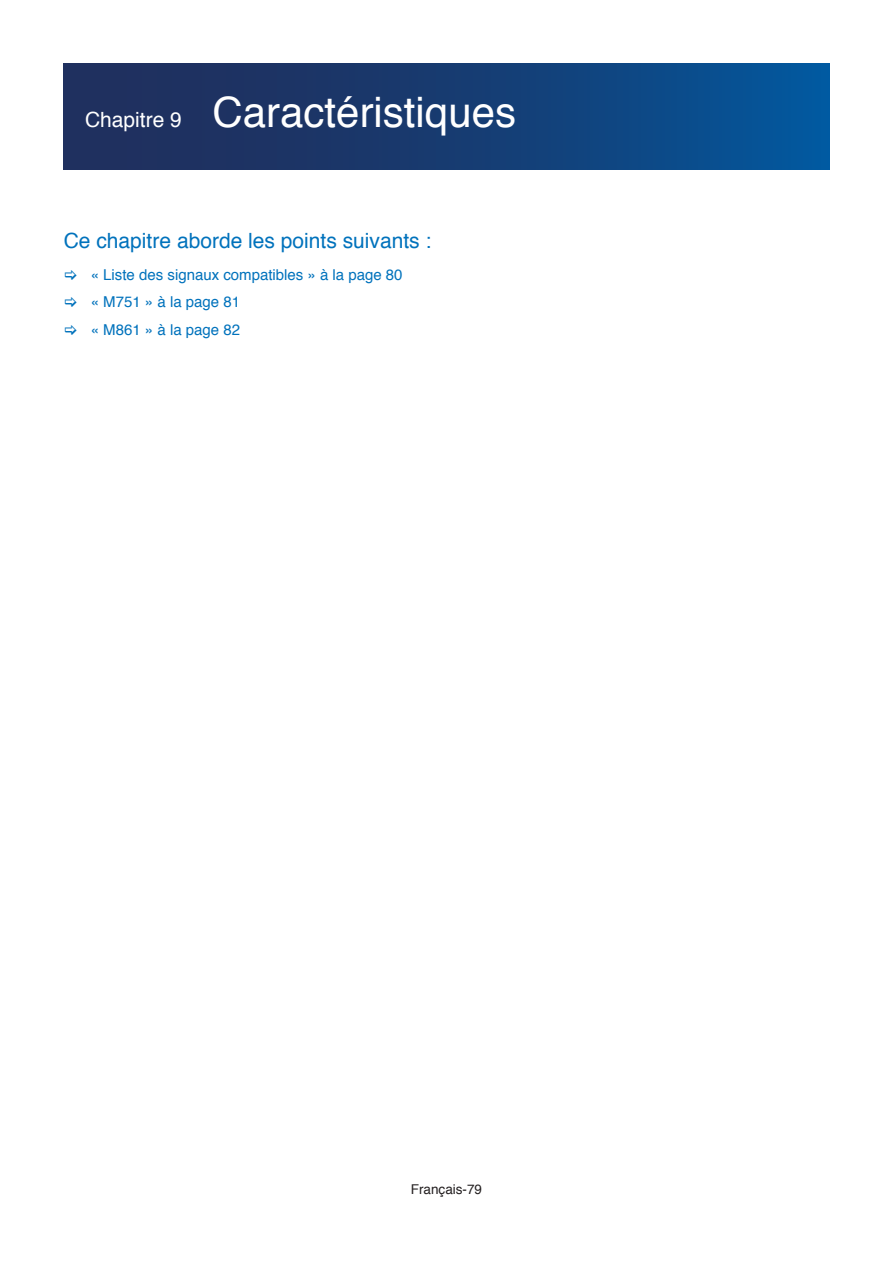
<style>
.page{position:relative;width:893px;height:1263px;background:#fff}
.page>*{position:absolute;margin:0;border:0;box-sizing:border-box;transform-origin:0 0}
.t1{font:42px "Helvetica";color:#fff}
.Chapter_Includes{font:21px "Helvetica";color:#0072bc}
.t2{font:15px "Helvetica";color:#0072bc}
.t3{font:13.5px "Helvetica";color:#231f20}
.s1{font-size:21px}
</style>
<div class="page">
<div style="left:64px;top:64px;width:765px;height:106px;background:linear-gradient(to right,#242954,#055497)"></div>
<p class="t1" style="left:85px;top:80px;width:432px"><span class="s1">Chapitre 9</span> Caractéristiques</p>
<p class="Chapter_Includes" style="left:64px;top:224px;width:369px">Ce chapitre aborde les points suivants :</p>
<p class="t2" style="left:91px;top:263px;width:313px">« Liste des signaux compatibles » à la page 80</p>
<p class="t2" style="left:91px;top:290px;width:151px">« M751 » à la page 81</p>
<p class="t2" style="left:91px;top:318px;width:151px">« M861 » à la page 82</p>
<p class="t3" style="left:411px;top:1179px;width:73px">Français-79</p>
</div>
